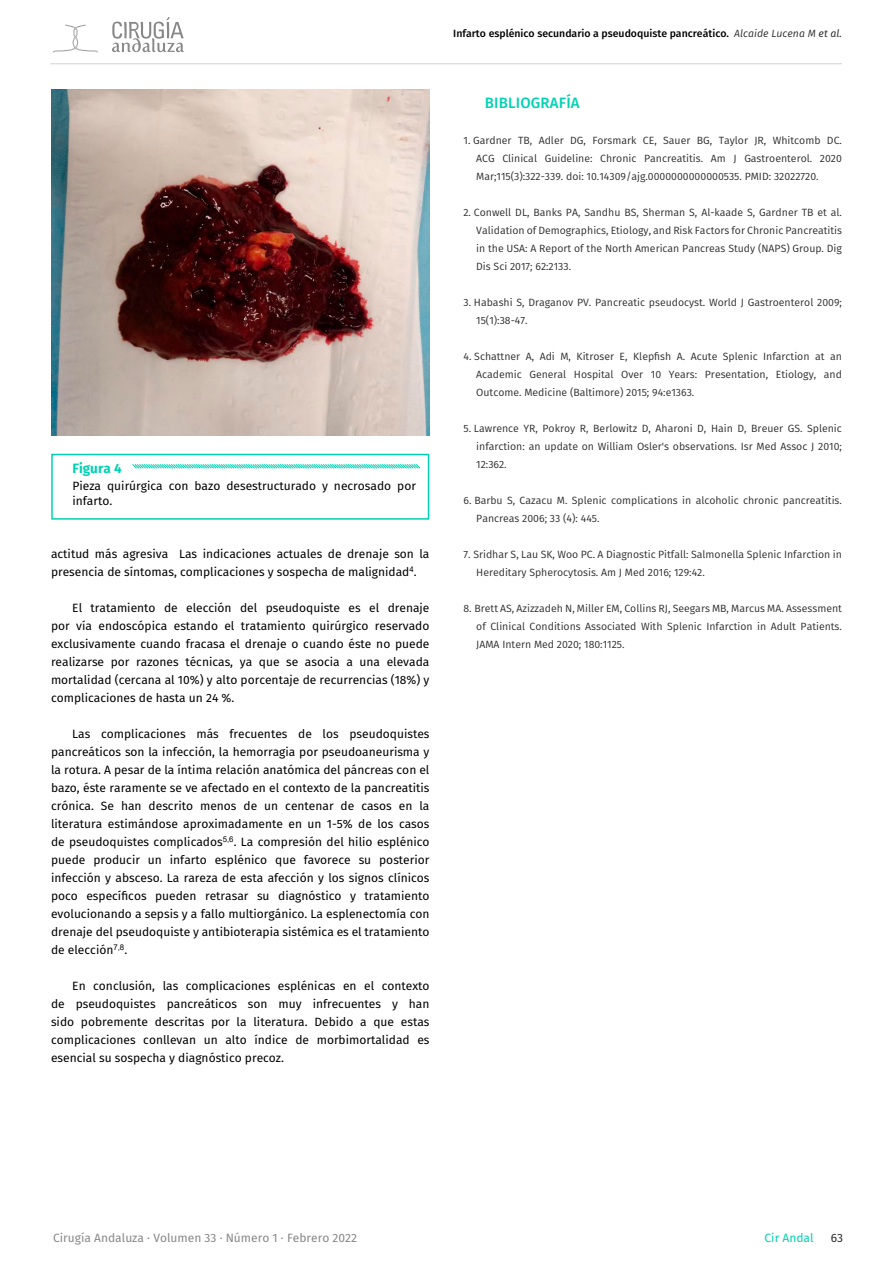
<style>
.page{position:relative;width:893px;height:1263px;background:#fff}
.page>*{position:absolute;margin:0;border:0;box-sizing:border-box;transform-origin:0 0}
.t1{font:500 15px "Fira Sans";letter-spacing:.01em;color:#00d2b2}
.t2{font:700 13.5px "Fira Sans";color:#00d2b2}
.t3{font:12px/18px "Fira Sans";color:#000;text-align:justify}
.t4{font:12px "Fira Sans";color:#888}
.t5{font:12px "Fira Sans";color:#00d2b2}
.t6{font:12px "Fira Sans";color:#2f2f2f}
.t7{font:10.5px/18px "Fira Sans";color:#2f2f2f;text-align:justify}
.t8{font:500 10.5px "Fira Sans";color:#000}
.s1{font-weight:400;font-style:italic;color:#2f2f2f}
</style>
<div class="page">
<svg style="left:53px;top:24px;width:45px;height:29px"></svg>
<svg style="left:112px;top:17px;width:72px;height:35px"></svg>
<hr style="left:50px;top:64px;width:792px;height:1px;background:#d2d2d2">
<img style="left:51px;top:89px;width:378px;height:346px">
<div style="left:51px;top:454px;width:378px;height:66px;border:2px solid #00d2b2"></div>
<svg style="left:132px;top:464px;width:289px;height:5px"></svg>
<p class="t2" style="left:72px;top:457px;width:51px">Figura 4</p>
<p class="t3" style="left:72px;top:479px;width:345px;line-height:14.4px">Pieza quirúrgica con bazo desestructurado y necrosado por infarto.</p>
<p class="t3" style="left:51px;top:544px;width:380px">actitud más agresiva Las indicaciones actuales de drenaje son la presencia de síntomas, complicaciones y sospecha de malignidad<sup>4</sup>.</p>
<p class="t3" style="left:51px;top:598px;width:380px;text-indent:21px">El tratamiento de elección del pseudoquiste es el drenaje por vía endoscópica estando el tratamiento quirúrgico reservado exclusivamente cuando fracasa el drenaje o cuando éste no puede realizarse por razones técnicas, ya que se asocia a una elevada mortalidad (cercana al 10%) y alto porcentaje de recurrencias (18%) y complicaciones de hasta un 24 %.</p>
<p class="t3" style="left:51px;top:724px;width:380px;text-indent:21px">Las complicaciones más frecuentes de los pseudoquistes pancreáticos son la infección, la hemorragia por pseudoaneurisma y la rotura. A pesar de la íntima relación anatómica del páncreas con el bazo, éste raramente se ve afectado en el contexto de la pancreatitis crónica. Se han descrito menos de un centenar de casos en la literatura estimándose aproximadamente en un 1-5% de los casos de pseudoquistes complicados<sup>5,6</sup>. La compresión del hilio esplénico puede producir un infarto esplénico que favorece su posterior infección y absceso. La rareza de esta afección y los signos clínicos poco específicos pueden retrasar su diagnóstico y tratamiento evolucionando a sepsis y a fallo multiorgánico. La esplenectomía con drenaje del pseudoquiste y antibioterapia sistémica es el tratamiento de elección<sup>7,8</sup>.</p>
<p class="t3" style="left:51px;top:976px;width:380px;text-indent:21px">En conclusión, las complicaciones esplénicas en el contexto de pseudoquistes pancreáticos son muy infrecuentes y han sido pobremente descritas por la literatura. Debido a que estas complicaciones conllevan un alto índice de morbimortalidad es esencial su sospecha y diagnóstico precoz.</p>
<p class="t8" style="left:453px;top:25px;width:390px">Infarto esplénico secundario a pseudoquiste pancreático. <span class="s1">Alcaide Lucena M</span> <span class="s1">et al.</span></p>
<p class="t1" style="left:485px;top:91px;width:96px">BIBLIOGRAFÍA</p>
<p class="t7" style="left:476px;top:131px;width:367px;text-indent:-13px">1. Gardner TB, Adler DG, Forsmark CE, Sauer BG, Taylor JR, Whitcomb DC.<br>ACG Clinical Guideline: Chronic Pancreatitis. Am J Gastroenterol. 2020<br>Mar;115(3):322-339. doi: 10.14309/ajg.0000000000000535. PMID: 32022720.</p>
<p class="t7" style="left:476px;top:203px;width:367px;text-indent:-13px">2. Conwell DL, Banks PA, Sandhu BS, Sherman S, Al-kaade S, Gardner TB et al.<br>Validation of Demographics, Etiology, and Risk Factors for Chronic Pancreatitis in the USA: A Report of the North American Pancreas Study (NAPS) Group. Dig Dis Sci 2017; 62:2133.</p>
<p class="t7" style="left:476px;top:293px;width:367px;text-indent:-13px">3. Habashi S, Draganov PV. Pancreatic pseudocyst. World J Gastroenterol 2009;<br>15(1):38-47.</p>
<p class="t7" style="left:476px;top:347px;width:367px;text-indent:-13px">4. Schattner A, Adi M, Kitroser E, Klepfish A. Acute Splenic Infarction at an Academic General Hospital Over 10 Years: Presentation, Etiology, and Outcome. Medicine (Baltimore) 2015; 94:e1363.</p>
<p class="t7" style="left:476px;top:419px;width:367px;text-indent:-13px">5. Lawrence YR, Pokroy R, Berlowitz D, Aharoni D, Hain D, Breuer GS. Splenic infarction: an update on William Osler's observations. Isr Med Assoc J 2010; 12:362.</p>
<p class="t7" style="left:476px;top:491px;width:367px;text-indent:-13px">6. Barbu S, Cazacu M. Splenic complications in alcoholic chronic pancreatitis.<br>Pancreas 2006; 33 (4): 445.</p>
<p class="t7" style="left:476px;top:545px;width:367px;text-indent:-13px">7. Sridhar S, Lau SK, Woo PC. A Diagnostic Pitfall: Salmonella Splenic Infarction in<br>Hereditary Spherocytosis. Am J Med 2016; 129:42.</p>
<p class="t7" style="left:476px;top:599px;width:367px;text-indent:-13px">8. Brett AS, Azizzadeh N, Miller EM, Collins RJ, Seegars MB, Marcus MA. Assessment of Clinical Conditions Associated With Splenic Infarction in Adult Patients.<br>JAMA Intern Med 2020; 180:1125.</p>
<p class="t4" style="left:53px;top:1229px;width:305px">Cirugía Andaluza · Volumen 33 · Número 1 · Febrero 2022</p>
<p class="t5" style="left:765px;top:1229px;width:51px">Cir Andal</p>
<p class="t6" style="left:831px;top:1229px;width:14px">63</p>
</div>
